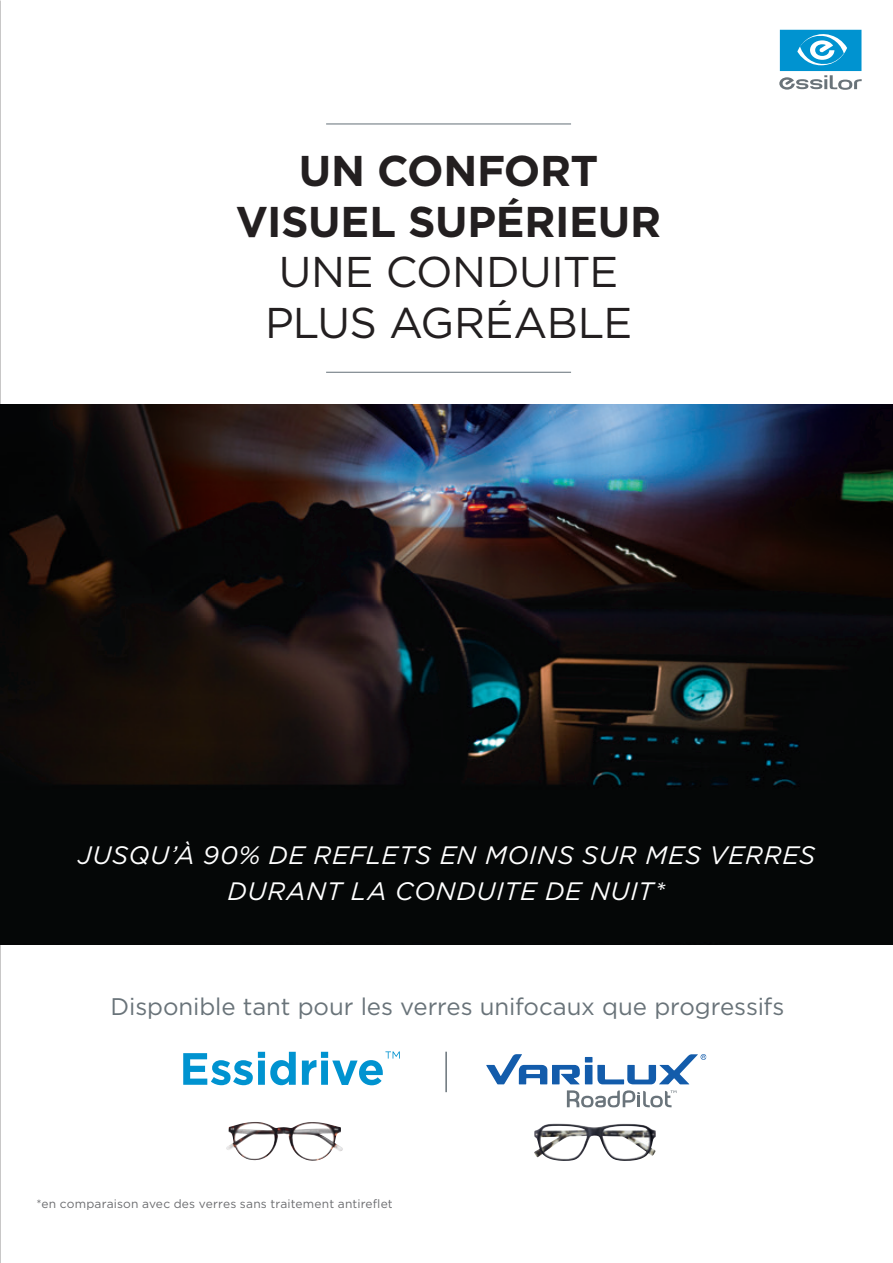
<style>
.page{position:relative;width:893px;height:1263px;background:#fff}
.page>*{position:absolute;margin:0;border:0;box-sizing:border-box;transform-origin:0 0}
.t1{font:700 43.05px/50.4px "Gotham";letter-spacing:-.01em;color:#231f20;text-align:center}
.t2{font:43.05px/50.4px "Gotham";letter-spacing:-.015em;color:#231f20;text-align:center}
.t3{font:italic 25.2px/35.7px "Gotham";letter-spacing:.02em;color:#fff;text-align:center}
.t4{font:24px "Gotham";letter-spacing:-.005em;color:#697379}
.t5{font:12px "Gotham";letter-spacing:.015em;color:#6c6d70}
</style>
<div class="page">
<img style="left:0;top:0;width:1px;height:1263px">
<img style="left:0;top:405px;width:893px;height:540px">
<svg style="left:779px;top:29px;width:83px;height:43px"></svg>
<svg style="left:779px;top:75px;width:83px;height:15px"></svg>
<div style="left:780px;top:30px;width:81px;height:41px;background:#0093d0"></div>
<svg style="left:797px;top:34px;width:50px;height:32px"></svg>
<hr style="left:445px;top:1052px;width:2px;height:40px;background:#697379">
<img style="left:226px;top:1122px;width:117px;height:39px">
<img style="left:534px;top:1123px;width:122px;height:38px">
<svg style="left:486px;top:1054px;width:220px;height:30px"></svg>
<svg style="left:567px;top:1090px;width:109px;height:17px"></svg>
<svg style="left:183px;top:1052px;width:113px;height:33px"></svg>
<svg style="left:302px;top:1051px;width:98px;height:34px"></svg>
<hr style="left:326px;top:123px;width:245px;height:2px;background:#838d93">
<hr style="left:326px;top:372px;width:245px;height:1px;background:#838d93">
<h1 class="t1" style="left:236px;top:146px;width:427px">UN CONFORT<br>VISUEL SUPÉRIEUR</h1>
<h1 class="t2" style="left:265px;top:246px;width:369px">UNE CONDUITE<br>PLUS AGRÉABLE</h1>
<p class="t3" style="left:78px;top:837px;width:739px">JUSQU’À 90% DE REFLETS EN MOINS SUR MES VERRES<br>DURANT LA CONDUITE DE NUIT*</p>
<p class="t4" style="left:111px;top:991px;width:675px">Disponible tant pour les verres unifocaux que progressifs</p>
<p class="t5" style="left:36px;top:1196px;width:358px">*en comparaison avec des verres sans traitement antireflet</p>
</div>
